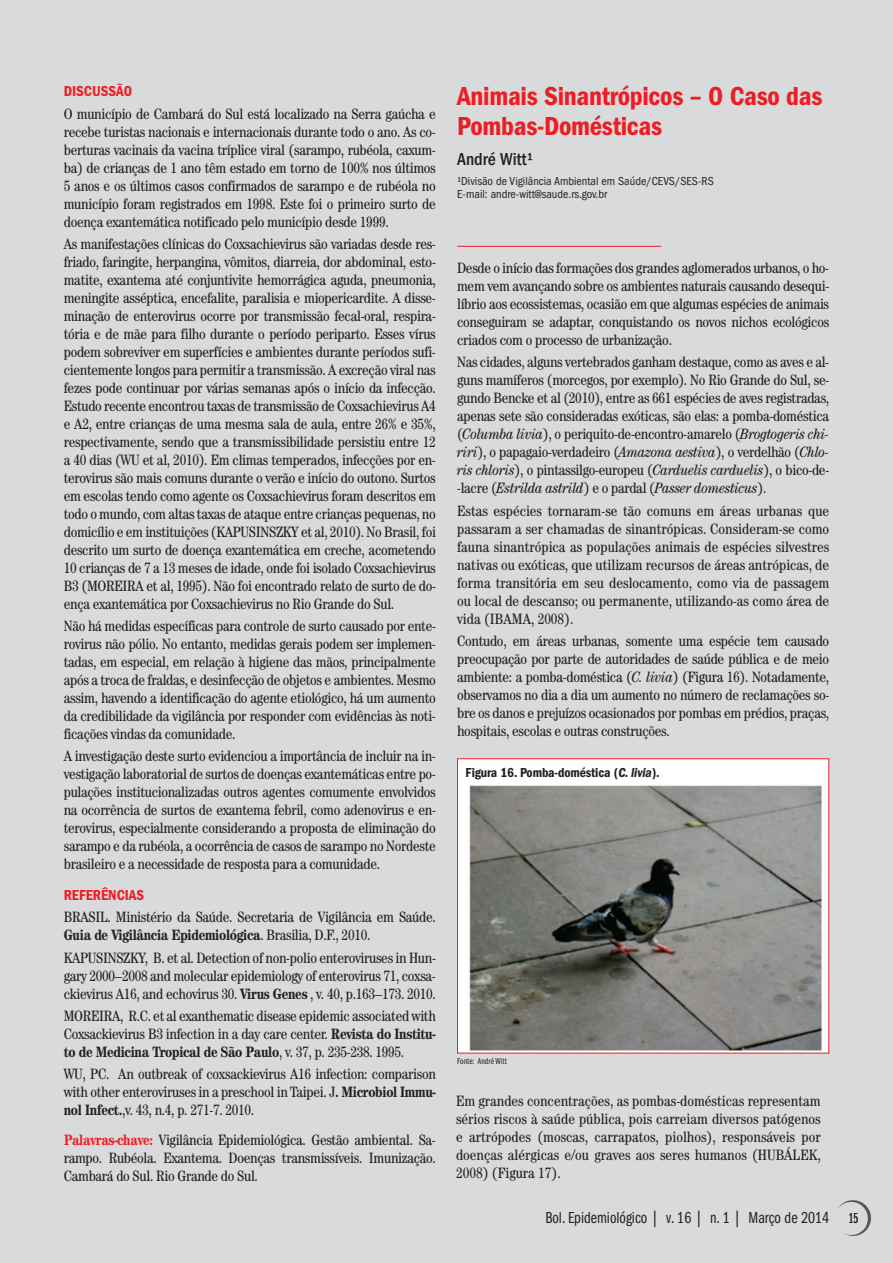
<style>
.page{position:relative;width:893px;height:1263px;background:#d9dadc}
.page>*{position:absolute;margin:0;border:0;box-sizing:border-box;transform-origin:0 0}
.t1{font:600 condensed 27px/29.2px "Franklin Gothic LT";letter-spacing:-.01em;color:#ee1d23}
.t2{font:500 condensed 18px "Franklin Gothic LT";color:#231f20}
.t3{font:16.5px "Franklin Gothic LT Book Cmpr";color:#231f20}
.t4{font:condensed 15px/18px "Century LT";letter-spacing:-.02em;color:#231f20;text-align:justify}
.t5{font:600 condensed 15px "Franklin Gothic LT";color:#ee1d23}
.t6{font:600 condensed 13.5px "Franklin Gothic LT";letter-spacing:-.01em;color:#231f20}
.t7{font:condensed 12px/13.5px "Franklin Gothic LT";color:#231f20}
.t8{font:9px "Franklin Gothic LT Book Cmpr";color:#231f20}
.s1{font-weight:700}
.s2{font-weight:700;color:#ee1d23}
.s3{font-style:italic}
.s4{font-family:"Franklin Gothic LT Book X Cmpr";font-size:15px;color:#57585a}
</style>
<div class="page">
<svg style="left:837px;top:1200px;width:34px;height:36px"></svg>
<hr style="left:457px;top:246px;width:204px;height:1px;background:#ee1d23">
<div style="left:457px;top:759px;width:372px;height:294px;background:#fff"></div>
<div style="left:457px;top:758px;width:372px;height:295px;border:1px solid #ee1d23"></div>
<img style="left:469px;top:785px;width:353px;height:266px">
<p class="t5" style="left:64px;top:83px;width:70px">DISCUSSÃO</p>
<p class="t4" style="left:64px;top:104px;width:374px">O município de Cambará do Sul está localizado na Serra gaúcha e recebe turistas nacionais e internacionais durante todo o ano. As co&shy;berturas vacinais da vacina tríplice viral (sarampo, rubéola, caxum&shy;ba) de crianças de 1 ano têm estado em torno de 100% nos últimos 5 anos e os últimos casos confirmados de sarampo e de rubéola no município foram registrados em 1998. Este foi o primeiro surto de doença exantemática notificado pelo município desde 1999.</p>
<p class="t4" style="left:64px;top:234px;width:374px">As manifestações clínicas do Coxsachievirus são variadas desde res&shy;friado, faringite, herpangina, vômitos, diarreia, dor abdominal, esto&shy;matite, exantema até conjuntivite hemorrágica aguda, pneumonia, meningite asséptica, encefalite, paralisia e miopericardite. A disse&shy;minação de enterovirus ocorre por transmissão fecal-oral, respira&shy;tória e de mãe para filho durante o período periparto. Esses vírus podem sobreviver em superfícies e ambientes durante períodos sufi&shy;cientemente longos para permitir a transmissão. A excreção viral nas fezes pode continuar por várias semanas após o início da infecção.<br>Estudo recente encontrou taxas de transmissão de Coxsachievirus A4 e A2, entre crianças de uma mesma sala de aula, entre 26% e 35%, respectivamente, sendo que a transmissibilidade persistiu entre 12 a 40 dias (WU et al, 2010). Em climas temperados, infecções por en&shy;terovirus são mais comuns durante o verão e início do outono. Surtos em escolas tendo como agente os Coxsachievirus foram descritos em todo o mundo, com altas taxas de ataque entre crianças pequenas, no domicílio e em instituições (KAPUSINSZKY et al, 2010). No Brasil, foi descrito um surto de doença exantemática em creche, acometendo 10 crianças de 7 a 13 meses de idade, onde foi isolado Coxsachievirus B3 (MOREIRA et al, 1995). Não foi encontrado relato de surto de do&shy;ença exantemática por Coxsachievirus no Rio Grande do Sul.</p>
<p class="t4" style="left:64px;top:617px;width:374px">Não há medidas específicas para controle de surto causado por ente&shy;rovirus não pólio. No entanto, medidas gerais podem ser implemen&shy;tadas, em especial, em relação à higiene das mãos, principalmente após a troca de fraldas, e desinfecção de objetos e ambientes. Mesmo assim, havendo a identificação do agente etiológico, há um aumento da credibilidade da vigilância por responder com evidências às noti&shy;ficações vindas da comunidade.</p>
<p class="t4" style="left:64px;top:747px;width:374px">A investigação deste surto evidenciou a importância de incluir na in&shy;vestigação laboratorial de surtos de doenças exantemáticas entre po&shy;pulações institucionalizadas outros agentes comumente envolvidos na ocorrência de surtos de exantema febril, como adenovirus e en&shy;terovirus, especialmente considerando a proposta de eliminação do sarampo e da rubéola, a ocorrência de casos de sarampo no Nordeste brasileiro e a necessidade de resposta para a comunidade.</p>
<p class="t5" style="left:64px;top:886px;width:82px">REFERÊNCIAS</p>
<p class="t4" style="left:64px;top:908px;width:374px">BRASIL. Ministério da Saúde. Secretaria de Vigilância em Saúde.<br><span class="s1">Guia de Vigilância Epidemiológica</span>. Brasilia, D.F., 2010.</p>
<p class="t4" style="left:64px;top:948px;width:374px">KAPUSINSZKY, B. et al. Detection of non-polio enteroviruses in Hun&shy;gary 2000–2008 and molecular epidemiology of enterovirus 71, coxsa&shy;ckievirus A16, and echovirus 30. <span class="s1">Virus Genes</span> , v. 40, p.163–173. 2010.</p>
<p class="t4" style="left:64px;top:1006px;width:374px">MOREIRA, R.C. et al exanthematic disease epidemic associated with Coxsackievirus B3 infection in a day care center. <span class="s1">Revista do Institu&shy;to de Medicina Tropical de São Paulo</span>, v. 37, p. 235-238. 1995.</p>
<p class="t4" style="left:64px;top:1065px;width:374px">WU, PC. An outbreak of coxsackievirus A16 infection: comparison with other enteroviruses in a preschool in Taipei. J<span class="s1">. Microbiol Immu&shy;nol Infect.</span>,v. 43, n.4, p. 271-7. 2010.</p>
<p class="t4" style="left:64px;top:1130px;width:374px"><span class="s2">Palavras-chave:</span> Vigilância Epidemiológica. Gestão ambiental. Sa&shy;rampo. Rubéola. Exantema. Doenças transmissíveis. Imunização.<br>Cambará do Sul. Rio Grande do Sul.</p>
<h1 class="t1" style="left:457px;top:82px;width:367px">Animais Sinantrópicos – O Caso das<br>Pombas-Domésticas</h1>
<p class="t2" style="left:457px;top:149px;width:77px">André Witt¹</p>
<p class="t7" style="left:457px;top:174px;width:258px">¹Divisão de Vigilância Ambiental em Saúde/CEVS/SES-RS<br>E-mail: andre-witt@saude.rs.gov.br</p>
<p class="t4" style="left:457px;top:259px;width:374px">Desde o início das formações dos grandes aglomerados urbanos, o ho&shy;mem vem avançando sobre os ambientes naturais causando desequi&shy;líbrio aos ecossistemas, ocasião em que algumas espécies de animais conseguiram se adaptar, conquistando os novos nichos ecológicos criados com o processo de urbanização.</p>
<p class="t4" style="left:457px;top:353px;width:374px">Nas cidades, alguns vertebrados ganham destaque, como as aves e al&shy;guns mamíferos (morcegos, por exemplo). No Rio Grande do Sul, se&shy;gundo Bencke et al (2010), entre as 661 espécies de aves registradas, apenas sete são consideradas exóticas, são elas: a pomba-doméstica (<span class="s3">Columba livia</span>), o periquito-de-encontro-amarelo (<span class="s3">Brogtogeris chi&shy;riri</span>), o papagaio-verdadeiro (<span class="s3">Amazona aestiva</span>), o verdelhão (<span class="s3">Chlo&shy;ris chloris</span>), o pintassilgo-europeu (<span class="s3">Carduelis carduelis</span>), o bico-de--lacre (<span class="s3">Estrilda astrild</span>) e o pardal (<span class="s3">Passer domesticus</span>).</p>
<p class="t4" style="left:457px;top:501px;width:374px">Estas espécies tornaram-se tão comuns em áreas urbanas que passaram a ser chamadas de sinantrópicas. Consideram-se como fauna sinantrópica as populações animais de espécies silvestres nativas ou exóticas, que utilizam recursos de áreas antrópicas, de forma transitória em seu deslocamento, como via de passagem ou local de descanso; ou permanente, utilizando-as como área de vida (IBAMA, 2008).</p>
<p class="t4" style="left:457px;top:632px;width:374px">Contudo, em áreas urbanas, somente uma espécie tem causado preocupação por parte de autoridades de saúde pública e de meio ambiente: a pomba-doméstica (<span class="s3">C. livia</span>) (Figura 16). Notadamente, observamos no dia a dia um aumento no número de reclamações so&shy;bre os danos e prejuízos ocasionados por pombas em prédios, praças, hospitais, escolas e outras construções.</p>
<p class="t6" style="left:466px;top:765px;width:195px">Figura 16. Pomba-doméstica (<span class="s3">C. livia</span>).</p>
<p class="t8" style="left:457px;top:1056px;width:51px">Fonte: André Witt</p>
<p class="t4" style="left:456px;top:1092px;width:366px">Em grandes concentrações, as pombas-domésticas representam sérios riscos à saúde pública, pois carreiam diversos patógenos e artrópodes (moscas, carrapatos, piolhos), responsáveis por doenças alérgicas e/ou graves aos seres humanos (HUBÁLEK, 2008) (Figura 17).</p>
<p class="t3" style="left:545px;top:1208px;width:314px">Bol. Epidemiológico | v. 16 | n. 1 | Março de 2014 <span class="s4">15</span></p>
</div>
